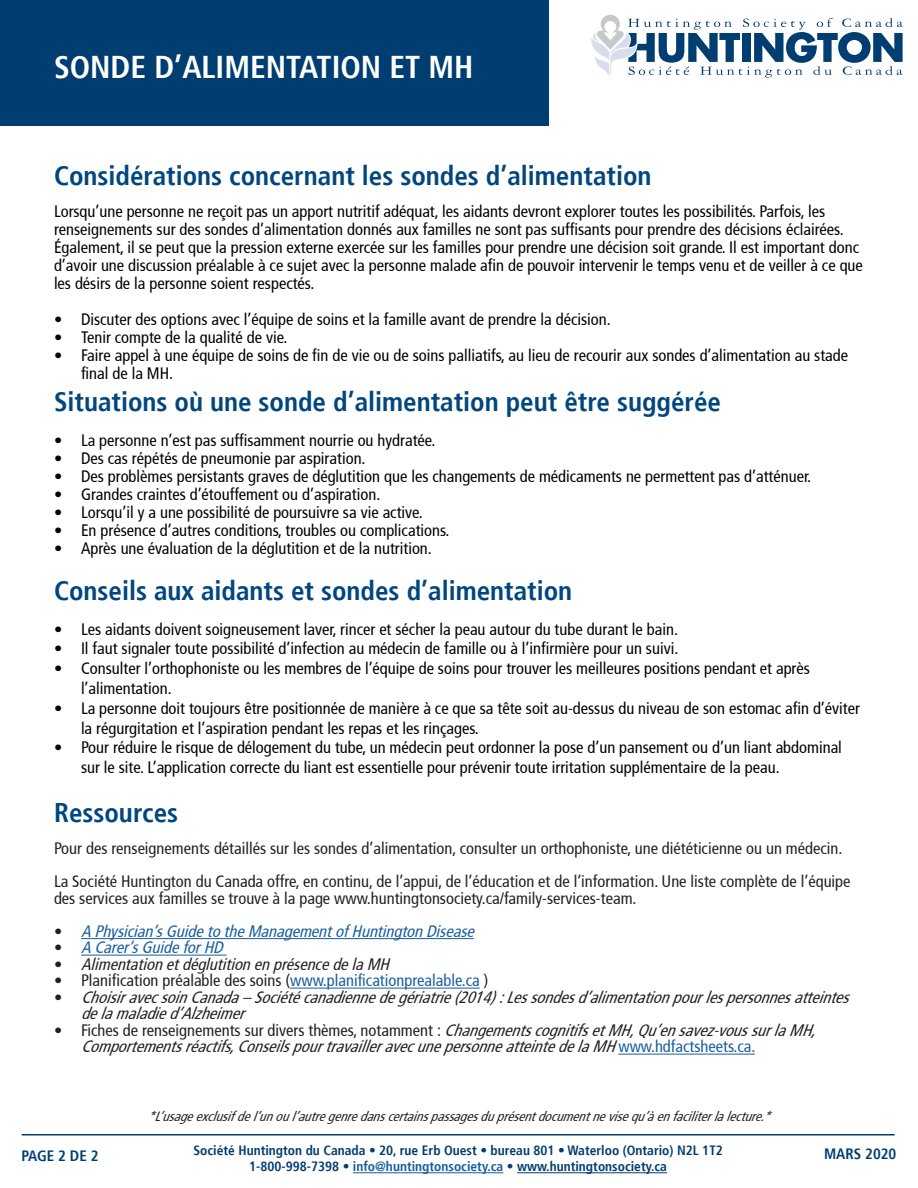
<style>
.page{position:relative;width:918px;height:1188px;background:#fff}
.page>*{position:absolute;margin:0;border:0;box-sizing:border-box;transform-origin:0 0}
.t1{font:700 condensed 31.5px "Frutiger";color:#fff}
.t2{font:700 condensed 27px "Frutiger";color:#00467f}
.t3{font:condensed 16.5px/18px "Frutiger";color:#000}
.t4{font:condensed 16.5px/16.5px "Frutiger";color:#231f20}
.t5{font:italic condensed 16.5px/16.5px "Frutiger";color:#231f20}
.t6{font:italic condensed 16.5px "Frutiger";color:#175d9e}
.t7{font:700 condensed 15px "Frutiger";color:#003d71}
.t8{font:700 condensed 13.5px "Frutiger";color:#003d71}
.t9{font:italic condensed 13.5px "Frutiger";color:#231f20}
.s1{font-style:normal;color:#231f20}
.s2{font-style:normal}
.s3{color:#175d9e}
.s4{font-style:normal;color:#175d9e}
</style>
<div class="page">
<hr style="left:81px;top:938px;width:393px;height:1px;background:#175d9e">
<hr style="left:81px;top:955px;width:146px;height:1px;background:#175d9e">
<hr style="left:290px;top:988px;width:190px;height:1px;background:#175d9e">
<hr style="left:618px;top:1054px;width:137px;height:1px;background:#175d9e">
<hr style="left:353px;top:1172px;width:150px;height:1px;background:#175d9e">
<hr style="left:517px;top:1172px;width:150px;height:1px;background:#003d71">
<hr style="left:22px;top:1134px;width:873px;height:2px;background:#003d71">
<svg style="left:591px;top:15px;width:312px;height:63px"></svg>
<div style="left:0;top:0;width:548px;height:126px;background:#003d71"></div>
<p class="t1" style="left:54px;top:48px;width:421px">SONDE D’ALIMENTATION ET MH</p>
<p class="t2" style="left:54px;top:160px;width:599px">Considérations concernant les sondes d’alimentation</p>
<p class="t3" style="left:54px;top:202px;width:810px">Lorsqu’une personne ne reçoit pas un apport nutritif adéquat, les aidants devront explorer toutes les possibilités. Parfois, les renseignements sur des sondes d’alimentation donnés aux familles ne sont pas suffisants pour prendre des décisions éclairées.<br>Également, il se peut que la pression externe exercée sur les familles pour prendre une décision soit grande. Il est important donc d’avoir une discussion préalable à ce sujet avec la personne malade afin de pouvoir intervenir le temps venu et de veiller à ce que les désirs de la personne soient respectés.</p>
<p class="t3" style="left:54px;top:310px;width:558px">• Discuter des options avec l’équipe de soins et la famille avant de prendre la décision.</p>
<p class="t3" style="left:54px;top:328px;width:235px">• Tenir compte de la qualité de vie.</p>
<p class="t3" style="left:81px;top:346px;width:769px;text-indent:-27px">• Faire appel à une équipe de soins de fin de vie ou de soins palliatifs, au lieu de recourir aux sondes d’alimentation au stade final de la MH.</p>
<p class="t2" style="left:54px;top:386px;width:669px">Situations où une sonde d’alimentation peut être suggérée</p>
<p class="t3" style="left:54px;top:431px;width:383px">• La personne n’est pas suffisamment nourrie ou hydratée.</p>
<p class="t3" style="left:54px;top:449px;width:313px">• Des cas répétés de pneumonie par aspiration.</p>
<p class="t3" style="left:54px;top:467px;width:759px">• Des problèmes persistants graves de déglutition que les changements de médicaments ne permettent pas d’atténuer.</p>
<p class="t3" style="left:54px;top:485px;width:328px">• Grandes craintes d’étouffement ou d’aspiration.</p>
<p class="t3" style="left:54px;top:503px;width:370px">• Lorsqu’il y a une possibilité de poursuivre sa vie active.</p>
<p class="t3" style="left:54px;top:521px;width:397px">• En présence d’autres conditions, troubles ou complications.</p>
<p class="t3" style="left:54px;top:539px;width:379px">• Après une évaluation de la déglutition et de la nutrition.</p>
<p class="t2" style="left:54px;top:575px;width:520px">Conseils aux aidants et sondes d’alimentation</p>
<p class="t3" style="left:54px;top:620px;width:626px">• Les aidants doivent soigneusement laver, rincer et sécher la peau autour du tube durant le bain.</p>
<p class="t3" style="left:54px;top:640px;width:626px">• Il faut signaler toute possibilité d’infection au médecin de famille ou à l’infirmière pour un suivi.</p>
<p class="t3" style="left:81px;top:659px;width:730px;line-height:19.8px;text-indent:-27px">• Consulter l’orthophoniste ou les membres de l’équipe de soins pour trouver les meilleures positions pendant et après l’alimentation.</p>
<p class="t3" style="left:81px;top:698px;width:781px;line-height:19.8px;text-indent:-27px">• La personne doit toujours être positionnée de manière à ce que sa tête soit au-dessus du niveau de son estomac afin d’éviter la régurgitation et l’aspiration pendant les repas et les rinçages.</p>
<p class="t3" style="left:81px;top:738px;width:762px;line-height:19.8px;text-indent:-27px">• Pour réduire le risque de délogement du tube, un médecin peut ordonner la pose d’un pansement ou d’un liant abdominal sur le site. L’application correcte du liant est essentielle pour prévenir toute irritation supplémentaire de la peau.</p>
<p class="t2" style="left:54px;top:796px;width:126px">Ressources</p>
<p class="t4" style="left:54px;top:841px;width:790px">Pour des renseignements détaillés sur les sondes d’alimentation, consulter un orthophoniste, une diététicienne ou un médecin.</p>
<p class="t4" style="left:54px;top:874px;width:798px">La Société Huntington du Canada offre, en continu, de l’appui, de l’éducation et de l’information. Une liste complète de l’équipe des services aux familles se trouve à la page www.huntingtonsociety.ca/family-services-team.</p>
<p class="t6" style="left:54px;top:922px;width:426px"><span class="s1">•</span> A Physician’sGuidetotheManagementofHuntingtonDisease</p>
<p class="t6" style="left:54px;top:938px;width:175px"><span class="s1">•</span> A Carer’sGuideforHD</p>
<p class="t5" style="left:54px;top:956px;width:341px"><span class="s2">•</span> AlimentationetdéglutitionenprésencedelaMH</p>
<p class="t4" style="left:54px;top:973px;width:436px">• Planification préalable des soins (<span class="s3">www.planificationprealable.ca</span> )</p>
<p class="t5" style="left:81px;top:989px;width:776px;text-indent:-27px"><span class="s2">•</span> ChoisiravecsoinCanada–Sociétécanadiennedegériatrie(2014):Lessondesd’alimentationpourlespersonnesatteintes delamaladied’Alzheimer</p>
<p class="t5" style="left:81px;top:1022px;width:743px;text-indent:-27px"><span class="s2">• Fiches de renseignements sur divers thèmes, notamment :</span> ChangementscognitifsetMH,Qu’ensavez-voussurlaMH,<br>Comportementsréactifs,ConseilspourtravailleravecunepersonneatteintedelaMH<span class="s4">w w w . h d f a c t s h e e t s . c a .</span></p>
<p class="t9" style="left:148px;top:1108px;width:630px">*L’usageexclusifdel’unoul’autregenredanscertainspassagesduprésentdocumentnevisequ’àenfaciliterlalecture.*</p>
<p class="t8" style="left:193px;top:1143px;width:531px">Société Huntington du Canada • 20, rue Erb Ouest • bureau 801 • Waterloo (Ontario) N2L 1T2</p>
<p class="t8" style="left:249px;top:1159px;width:419px">1-800-998-7398 • <span class="s3">info@huntingtonsociety.ca</span> • www.huntingtonsociety.ca</p>
<p class="t7" style="left:22px;top:1147px;width:78px">PAGE 2 DE 2</p>
<p class="t7" style="left:824px;top:1144px;width:74px">MARS 2020</p>
</div>
